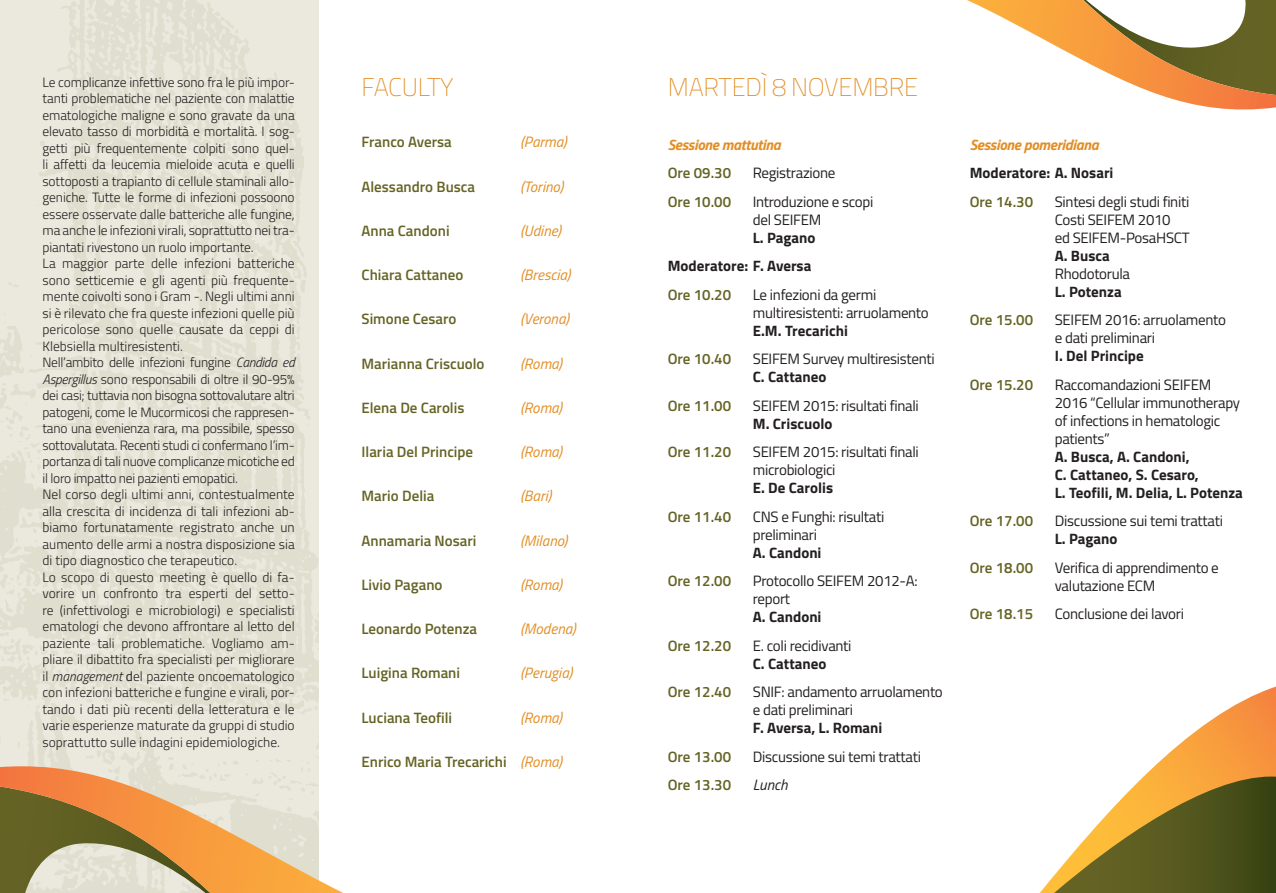
<style>
.page{position:relative;width:1276px;height:893px;background:#fff}
.page>*{position:absolute;margin:0;border:0;box-sizing:border-box;transform-origin:0 0}
.t1{font:100 25.5px "Titillium";letter-spacing:-.01em;color:#e28e25}
.t2{font:15px/18px "Titillium";letter-spacing:-.02em;color:#231f20}
.t3{font:600 15px "Titillium";color:#656324}
.t4{font:700 15px/18px "Titillium";color:#231f20;text-align:right}
.t5{font:italic 15px "Titillium";color:#e28e25}
.t6{font:italic 700 15px "Titillium";letter-spacing:-.02em;color:#e28e25}
.t7{font:italic 15px "Titillium";color:#231f20}
.t8{font:300 13.5px/16.5px "Titillium";letter-spacing:-.005em;color:#231f20}
.s1{font-style:italic}
.s2{font-weight:400}
.s3{font-weight:400;font-style:italic;color:#e28e25}
</style>
<div class="page">
<img style="left:0;top:0;width:319px;height:766px">
<svg style="left:1040px;top:687px;width:236px;height:206px"></svg>
<svg style="left:1054px;top:776px;width:222px;height:117px"></svg>
<svg style="left:967px;top:0;width:309px;height:110px"></svg>
<svg style="left:0;top:766px;width:343px;height:127px;background:#d4b488"></svg>
<p class="t8" style="left:43px;top:73px;width:254px">Le complicanze infettive sono fra le più impor&shy;tanti problematiche nel paziente con malattie ematologiche maligne e sono gravate da una elevato tasso di morbidità e mortalità. I sog&shy;getti più frequentemente colpiti sono quel&shy;li affetti da leucemia mieloide acuta e quelli sottoposti a trapianto di cellule staminali allo&shy;geniche. Tutte le forme di infezioni possoono essere osservate dalle batteriche alle fungine, ma anche le infezioni virali, soprattutto nei tra&shy;piantati rivestono un ruolo importante.<br>La maggior parte delle infezioni batteriche sono setticemie e gli agenti più frequente&shy;mente coivolti sono i Gram -. Negli ultimi anni si è rilevato che fra queste infezioni quelle più pericolose sono quelle causate da ceppi di Klebsiella multiresistenti.<br>Nell’ambito delle infezioni fungine <span class="s1">Candida ed Aspergillus</span> sono responsabili di oltre il 90-95% dei casi; tuttavia non bisogna sottovalutare altri patogeni, come le Mucormicosi che rappresen&shy;tano una evenienza rara, ma possibile, spesso sottovalutata. Recenti studi ci confermano l’im&shy;portanza di tali nuove complicanze micotiche ed il loro impatto nei pazienti emopatici.<br>Nel corso degli ultimi anni, contestualmente alla crescita di incidenza di tali infezioni ab&shy;biamo fortunatamente registrato anche un aumento delle armi a nostra disposizione sia di tipo diagnostico che terapeutico.<br>Lo scopo di questo meeting è quello di fa&shy;vorire un confronto tra esperti del setto&shy;re (infettivologi e microbiologi) e specialisti ematologi che devono affrontare al letto del paziente tali problematiche. Vogliamo am&shy;pliare il dibattito fra specialisti per migliorare il <span class="s1">management</span> <span class="s2">d</span>el paziente oncoematologico con infezioni batteriche e fungine e virali, por&shy;tando i dati più recenti della letteratura e le varie esperienze maturate da gruppi di studio soprattutto sulle indagini epidemiologiche.</p>
<h1 class="t1" style="left:362px;top:69px;width:94px">FACULTY</h1>
<p class="t3" style="left:361px;top:131px;width:92px">Franco Aversa</p>
<p class="t5" style="left:520px;top:131px;width:48px">(Parma)</p>
<p class="t3" style="left:361px;top:175px;width:115px">Alessandro Busca</p>
<p class="t5" style="left:520px;top:175px;width:44px">(Torino)</p>
<p class="t3" style="left:361px;top:219px;width:90px">Anna Candoni</p>
<p class="t5" style="left:520px;top:220px;width:42px">(Udine)</p>
<p class="t3" style="left:361px;top:264px;width:103px">Chiara Cattaneo</p>
<p class="t5" style="left:520px;top:264px;width:51px">(Brescia)</p>
<p class="t3" style="left:361px;top:308px;width:96px">Simone Cesaro</p>
<p class="t5" style="left:520px;top:308px;width:50px">(Verona)</p>
<p class="t3" style="left:361px;top:352px;width:124px">Marianna Criscuolo</p>
<p class="t5" style="left:520px;top:352px;width:43px">(Roma)</p>
<p class="t3" style="left:361px;top:396px;width:104px">Elena De Carolis</p>
<p class="t5" style="left:520px;top:397px;width:43px">(Roma)</p>
<p class="t3" style="left:361px;top:441px;width:113px">Ilaria Del Principe</p>
<p class="t5" style="left:520px;top:441px;width:43px">(Roma)</p>
<p class="t3" style="left:361px;top:485px;width:74px">Mario Delia</p>
<p class="t5" style="left:520px;top:485px;width:32px">(Bari)</p>
<p class="t3" style="left:361px;top:529px;width:116px">Annamaria Nosari</p>
<p class="t5" style="left:520px;top:529px;width:48px">(Milano)</p>
<p class="t3" style="left:361px;top:573px;width:82px">Livio Pagano</p>
<p class="t5" style="left:520px;top:574px;width:43px">(Roma)</p>
<p class="t3" style="left:361px;top:618px;width:117px">Leonardo Potenza</p>
<p class="t5" style="left:520px;top:618px;width:56px">(Modena)</p>
<p class="t3" style="left:361px;top:662px;width:100px">Luigina Romani</p>
<p class="t5" style="left:520px;top:662px;width:53px">(Perugia)</p>
<p class="t3" style="left:361px;top:706px;width:92px">Luciana Teofili</p>
<p class="t5" style="left:520px;top:706px;width:43px">(Roma)</p>
<p class="t3" style="left:361px;top:750px;width:202px">Enrico Maria Trecarichi <span class="s3">(Roma)</span></p>
<h1 class="t1" style="left:668px;top:69px;width:252px">MARTEDÌ 8 NOVEMBRE</h1>
<p class="t6" style="left:668px;top:133px;width:114px">Sessione mattutina</p>
<p class="t3" style="left:668px;top:162px;width:65px">Ore 09.30</p>
<p class="t2" style="left:753px;top:163px;width:84px">Registrazione</p>
<p class="t3" style="left:668px;top:190px;width:65px">Ore 10.00</p>
<p class="t2" style="left:753px;top:192px;width:122px">Introduzione e scopi del SEIFEM</p>
<p class="t4" style="left:668px;top:222px;width:149px;line-height:28.5px">L. Pagano<br>Moderatore: F. Aversa</p>
<p class="t3" style="left:668px;top:283px;width:65px">Ore 10.20</p>
<p class="t2" style="left:753px;top:285px;width:177px">Le infezioni da germi multiresistenti: arruolamento</p>
<p class="t4" style="left:753px;top:321px;width:97px">E.M. Trecarichi</p>
<p class="t3" style="left:668px;top:348px;width:65px">Ore 10.40</p>
<p class="t2" style="left:753px;top:349px;width:183px">SEIFEM Survey multiresistenti</p>
<p class="t4" style="left:753px;top:367px;width:75px">C. Cattaneo</p>
<p class="t3" style="left:668px;top:394px;width:65px">Ore 11.00</p>
<p class="t2" style="left:753px;top:396px;width:168px">SEIFEM 2015: risultati finali</p>
<p class="t4" style="left:753px;top:414px;width:81px">M. Criscuolo</p>
<p class="t3" style="left:668px;top:441px;width:65px">Ore 11.20</p>
<p class="t2" style="left:753px;top:442px;width:168px">SEIFEM 2015: risultati finali microbiologici</p>
<p class="t4" style="left:753px;top:478px;width:82px">E. De Carolis</p>
<p class="t3" style="left:668px;top:505px;width:65px">Ore 11.40</p>
<p class="t2" style="left:753px;top:507px;width:133px">CNS e Funghi: risultati preliminari</p>
<p class="t4" style="left:753px;top:543px;width:70px">A. Candoni</p>
<p class="t3" style="left:668px;top:570px;width:65px">Ore 12.00</p>
<p class="t2" style="left:753px;top:571px;width:166px">Protocollo SEIFEM 2012-A: report</p>
<p class="t4" style="left:753px;top:607px;width:70px">A. Candoni</p>
<p class="t3" style="left:668px;top:634px;width:65px">Ore 12.20</p>
<p class="t2" style="left:753px;top:636px;width:100px">E. coli recidivanti</p>
<p class="t4" style="left:753px;top:654px;width:75px">C. Cattaneo</p>
<p class="t3" style="left:668px;top:681px;width:65px">Ore 12.40</p>
<p class="t2" style="left:753px;top:682px;width:192px">SNIF: andamento arruolamento e dati preliminari</p>
<p class="t4" style="left:753px;top:718px;width:131px">F. Aversa, L. Romani</p>
<p class="t3" style="left:668px;top:745px;width:65px">Ore 13.00</p>
<p class="t2" style="left:753px;top:747px;width:170px">Discussione sui temi trattati</p>
<p class="t3" style="left:668px;top:774px;width:65px">Ore 13.30</p>
<p class="t7" style="left:753px;top:774px;width:36px">Lunch</p>
<p class="t6" style="left:969px;top:133px;width:130px">Sessione pomeridiana</p>
<p class="t4" style="left:969px;top:163px;width:145px">Moderatore: A. Nosari</p>
<p class="t3" style="left:969px;top:190px;width:65px">Ore 14.30</p>
<p class="t2" style="left:1054px;top:192px;width:136px">Sintesi degli studi finiti<br>Costi SEIFEM 2010<br>ed SEIFEM-PosaHSCT</p>
<p class="t4" style="left:1054px;top:246px;width:57px">A. Busca</p>
<p class="t2" style="left:1054px;top:264px;width:77px">Rhodotorula</p>
<p class="t4" style="left:1054px;top:282px;width:68px">L. Potenza</p>
<p class="t3" style="left:969px;top:309px;width:65px">Ore 15.00</p>
<p class="t2" style="left:1054px;top:310px;width:173px">SEIFEM 2016: arruolamento e dati preliminari</p>
<p class="t4" style="left:1054px;top:346px;width:90px">I. Del Principe</p>
<p class="t3" style="left:969px;top:373px;width:65px">Ore 15.20</p>
<p class="t2" style="left:1054px;top:375px;width:187px">Raccomandazioni SEIFEM<br>2016 “Cellular immunotherapy of infections in hematologic patients”</p>
<p class="t4" style="left:1054px;top:447px;width:190px;text-align:left">A. Busca, A. Candoni,<br>C. Cattaneo, S. Cesaro,<br>L. Teofili, M. Delia, L. Potenza</p>
<p class="t3" style="left:969px;top:510px;width:65px">Ore 17.00</p>
<p class="t2" style="left:1054px;top:511px;width:170px">Discussione sui temi trattati</p>
<p class="t4" style="left:1054px;top:529px;width:64px">L. Pagano</p>
<p class="t3" style="left:969px;top:556px;width:65px">Ore 18.00</p>
<p class="t2" style="left:1054px;top:558px;width:166px">Verifica di apprendimento e valutazione ECM</p>
<p class="t3" style="left:969px;top:603px;width:65px">Ore 18.15</p>
<p class="t2" style="left:1054px;top:604px;width:131px">Conclusione dei lavori</p>
</div>
